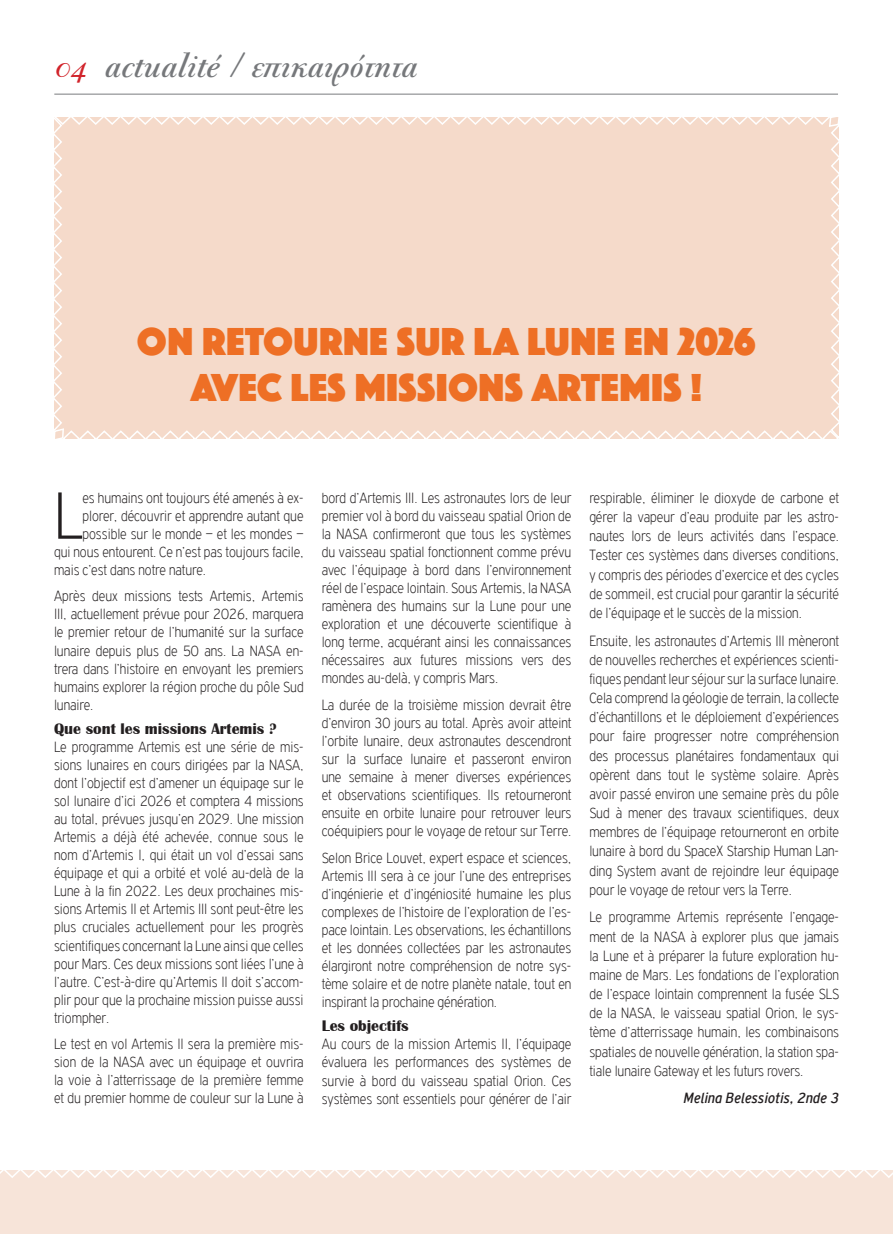
<style>
.page{position:relative;width:893px;height:1234px;background:#fff}
.page>*{position:absolute;margin:0;border:0;box-sizing:border-box;transform-origin:0 0}
.t1{font:100 condensed 71.1px "PF Highway Gothic";color:#231f20}
.t2{font:40.5px/46.5px "Phosphate Solid";letter-spacing:.01em;color:#f36e21;text-align:center}
.t3{font:700 38.4px "PF Bodoni Script One Alt";color:#76787b}
.t4{font:100 condensed 15.75px/18px "PF Highway Gothic";color:#231f20;text-align:justify}
.t5{font:700 15.75px "Britannic";color:#231f20}
.t6{font:italic 15.75px "PF Highway Gothic Condensed";color:#231f20}
.s1{font-size:29.4px;color:#d1232a}
</style>
<div class="page">
<hr style="left:54px;top:94px;width:784px;height:1px;background:#808285">
<div style="left:54px;top:117px;width:785px;height:322px;background:#f5daca"></div>
<div style="left:0;top:1169px;width:893px;height:64px;background:#f7e4d9"></div>
<svg style="left:0;top:1169px;width:893px;height:9px"></svg>
<h3 class="t3" style="left:54px;top:45px;width:365px"><span class="s1">04</span> actualité / επικαιρότητα</h3>
<h2 class="t2" style="left:137px;top:316px;width:620px">ON RETOURNE SUR LA LUNE EN 2026<br>AVEC LES MISSIONS ARTEMIS !</h2>
<h1 class="t1" style="left:54px;top:480px;width:30px">L</h1>
<p class="t4" style="left:82px;top:488px;width:223px">es humains ont toujours été amenés à ex-</p>
<p class="t4" style="left:82px;top:506px;width:223px">plorer, découvrir et apprendre autant que</p>
<p class="t4" style="left:82px;top:524px;width:223px">possible sur le monde – et les mondes –</p>
<p class="t4" style="left:54px;top:542px;width:251px">qui nous entourent. Ce n’est pas toujours facile,</p>
<p class="t4" style="left:54px;top:560px;width:154px">mais c’est dans notre nature.</p>
<p class="t4" style="left:54px;top:587px;width:251px">Après deux missions tests Artemis, Artemis III, actuellement prévue pour 2026, marquera le premier retour de l’humanité sur la surface lunaire depuis plus de 50 ans. La NASA en&shy;trera dans l’histoire en envoyant les premiers humains explorer la région proche du pôle Sud lunaire.</p>
<p class="t5" style="left:54px;top:719px;width:224px">Que sont les missions Artemis ?</p>
<p class="t4" style="left:54px;top:737px;width:251px">Le programme Artemis est une série de mis&shy;sions lunaires en cours dirigées par la NASA, dont l’objectif est d’amener un équipage sur le sol lunaire d’ici 2026 et comptera 4 missions au total, prévues jusqu’en 2029. Une mission Artemis a déjà été achevée, connue sous le nom d’Artemis I, qui était un vol d’essai sans équipage et qui a orbité et volé au-delà de la Lune à la fin 2022. Les deux prochaines mis&shy;sions Artemis II et Artemis III sont peut-être les plus cruciales actuellement pour les progrès scientifiques concernant la Lune ainsi que celles pour Mars. Ces deux missions sont liées l’une à l’autre. C’est-à-dire qu’Artemis II doit s’accom&shy;plir pour que la prochaine mission puisse aussi triompher.</p>
<p class="t4" style="left:54px;top:1035px;width:251px">Le test en vol Artemis II sera la première mis&shy;sion de la NASA avec un équipage et ouvrira la voie à l’atterrissage de la première femme et du premier homme de couleur sur la Lune à</p>
<p class="t4" style="left:322px;top:488px;width:251px">bord d’Artemis III. Les astronautes lors de leur premier vol à bord du vaisseau spatial Orion de la NASA confirmeront que tous les systèmes du vaisseau spatial fonctionnent comme prévu avec l’équipage à bord dans l’environnement réel de l’espace lointain. Sous Artemis, la NASA ramènera des humains sur la Lune pour une exploration et une découverte scientifique à long terme, acquérant ainsi les connaissances nécessaires aux futures missions vers des mondes au-delà, y compris Mars.</p>
<p class="t4" style="left:322px;top:695px;width:251px">La durée de la troisième mission devrait être d’environ 30 jours au total. Après avoir atteint l’orbite lunaire, deux astronautes descendront sur la surface lunaire et passeront environ une semaine à mener diverses expériences et observations scientifiques. Ils retourneront ensuite en orbite lunaire pour retrouver leurs coéquipiers pour le voyage de retour sur Terre.</p>
<p class="t4" style="left:322px;top:848px;width:251px">Selon Brice Louvet, expert espace et sciences, Artemis III sera à ce jour l’une des entreprises d’ingénierie et d’ingéniosité humaine les plus complexes de l’histoire de l’exploration de l’es&shy;pace lointain. Les observations, les échantillons et les données collectées par les astronautes élargiront notre compréhension de notre sys&shy;tème solaire et de notre planète natale, tout en inspirant la prochaine génération.</p>
<p class="t5" style="left:322px;top:1017px;width:89px">Les objectifs</p>
<p class="t4" style="left:322px;top:1035px;width:251px">Au cours de la mission Artemis II, l’équipage évaluera les performances des systèmes de survie à bord du vaisseau spatial Orion. Ces systèmes sont essentiels pour générer de l’air</p>
<p class="t4" style="left:589px;top:488px;width:251px;line-height:19.2px">respirable, éliminer le dioxyde de carbone et gérer la vapeur d’eau produite par les astro&shy;nautes lors de leurs activités dans l’espace.<br>Tester ces systèmes dans diverses conditions, y compris des périodes d’exercice et des cycles de sommeil, est crucial pour garantir la sécurité de l’équipage et le succès de la mission.</p>
<p class="t4" style="left:589px;top:631px;width:251px;line-height:19.2px">Ensuite, les astronautes d’Artemis III mèneront de nouvelles recherches et expériences scienti&shy;fiques pendant leur séjour sur la surface lunaire.<br>Cela comprend la géologie de terrain, la collecte d’échantillons et le déploiement d’expériences pour faire progresser notre compréhension des processus planétaires fondamentaux qui opèrent dans tout le système solaire. Après avoir passé environ une semaine près du pôle Sud à mener des travaux scientifiques, deux membres de l’équipage retourneront en orbite lunaire à bord du SpaceX Starship Human Lan&shy;ding System avant de rejoindre leur équipage pour le voyage de retour vers la Terre.</p>
<p class="t4" style="left:589px;top:907px;width:251px;line-height:19.2px">Le programme Artemis représente l’engage&shy;ment de la NASA à explorer plus que jamais la Lune et à préparer la future exploration hu&shy;maine de Mars. Les fondations de l’exploration de l’espace lointain comprennent la fusée SLS de la NASA, le vaisseau spatial Orion, le sys&shy;tème d’atterrissage humain, les combinaisons spatiales de nouvelle génération, la station spa&shy;tiale lunaire Gateway et les futurs rovers.</p>
<p class="t6" style="left:684px;top:1089px;width:157px">Melina Belessiotis, 2nde 3</p>
</div>
